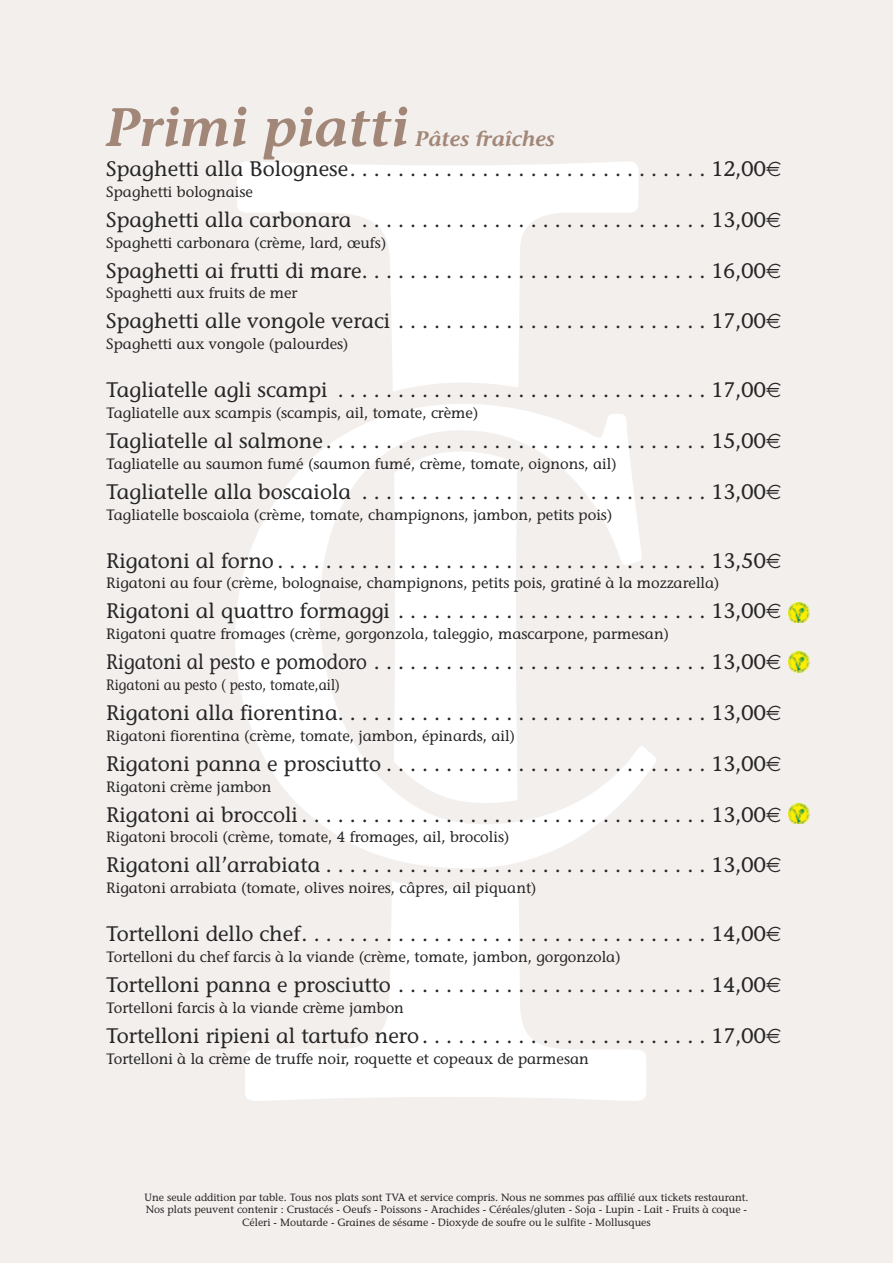
<style>
.page{position:relative;width:893px;height:1263px;background:#f3efed}
.page>*{position:absolute;margin:0;border:0;box-sizing:border-box;transform-origin:0 0}
.t1{font:italic 600 54px "Stone Informal";color:#a28778}
.t2{font:21px "Stone Informal";color:#272627}
.t3{font:21px "Stone Informal";color:#272627;scale:.9 1}
.t4{font:italic 600 21px "Stone Informal";color:#a28778}
.t5{font:15px "Stone Informal";color:#272627}
.t6{font:15px "Stone Informal";color:#272627;scale:.9 1}
.t7{font:10.5px/12.6px "Stone Informal";color:#272627;text-align:center}
</style>
<div class="page">
<svg style="left:237px;top:162px;width:401px;height:229px"></svg>
<svg style="left:245px;top:881px;width:401px;height:220px"></svg>
<svg style="left:235px;top:404px;width:421px;height:464px;fill:#fdfcfc"></svg>
<img style="left:788px;top:602px;width:21px;height:21px">
<img style="left:788px;top:651px;width:21px;height:21px">
<img style="left:788px;top:803px;width:21px;height:21px">
<h1 class="t1" style="left:106px;top:106px;width:304px">Primi piatti</h1>
<p class="t4" style="left:415px;top:131px;width:141px">Pâtes fraîches</p>
<p class="t2" style="left:106px;top:156px;width:661px">Spaghetti alla Bolognese. . . . . . . . . . . . . . . . . . . . . . . . . . . . . . 12,00</p>
<p class="t5" style="left:106px;top:183px;width:148px">Spaghetti bolognaise</p>
<p class="t2" style="left:106px;top:207px;width:661px">Spaghetti alla carbonara . . . . . . . . . . . . . . . . . . . . . . . . . . . . . 13,00</p>
<p class="t5" style="left:106px;top:234px;width:281px">Spaghetti carbonara (crème, lard, œufs)</p>
<p class="t2" style="left:106px;top:258px;width:661px">Spaghetti ai frutti di mare. . . . . . . . . . . . . . . . . . . . . . . . . . . . . 16,00</p>
<p class="t5" style="left:106px;top:284px;width:193px">Spaghetti aux fruits de mer</p>
<p class="t2" style="left:106px;top:309px;width:661px">Spaghetti alle vongole veraci . . . . . . . . . . . . . . . . . . . . . . . . . . 17,00</p>
<p class="t5" style="left:106px;top:335px;width:244px">Spaghetti aux vongole (palourdes)</p>
<p class="t2" style="left:106px;top:378px;width:661px">Tagliatelle agli scampi . . . . . . . . . . . . . . . . . . . . . . . . . . . . . . . 17,00</p>
<p class="t5" style="left:106px;top:404px;width:374px">Tagliatelle aux scampis (scampis, ail, tomate, crème)</p>
<p class="t2" style="left:106px;top:428px;width:661px">Tagliatelle al salmone . . . . . . . . . . . . . . . . . . . . . . . . . . . . . . . . 15,00</p>
<p class="t5" style="left:106px;top:455px;width:512px">Tagliatelle au saumon fumé (saumon fumé, crème, tomate, oignons, ail)</p>
<p class="t2" style="left:106px;top:479px;width:661px">Tagliatelle alla boscaiola . . . . . . . . . . . . . . . . . . . . . . . . . . . . . 13,00</p>
<p class="t5" style="left:106px;top:506px;width:507px">Tagliatelle boscaiola (crème, tomate, champignons, jambon, petits pois)</p>
<p class="t2" style="left:106px;top:548px;width:661px">Rigatoni al forno . . . . . . . . . . . . . . . . . . . . . . . . . . . . . . . . . . . . 13,50</p>
<p class="t5" style="left:106px;top:574px;width:615px">Rigatoni au four (crème, bolognaise, champignons, petits pois, gratiné à la mozzarella)</p>
<p class="t2" style="left:106px;top:599px;width:661px">Rigatoni al quattro formaggi . . . . . . . . . . . . . . . . . . . . . . . . . . 13,00</p>
<p class="t5" style="left:106px;top:625px;width:564px">Rigatoni quatre fromages (crème, gorgonzola, taleggio, mascarpone, parmesan)</p>
<p class="t3" style="left:106px;top:650px;width:734px">Rigatoni al pesto e pomodoro . . . . . . . . . . . . . . . . . . . . . . . . . . . . 13,00</p>
<p class="t6" style="left:106px;top:676px;width:261px">Rigatoni au pesto ( pesto, tomate,ail)</p>
<p class="t2" style="left:106px;top:700px;width:661px">Rigatoni alla fiorentina. . . . . . . . . . . . . . . . . . . . . . . . . . . . . . . 13,00</p>
<p class="t5" style="left:106px;top:727px;width:410px">Rigatoni fiorentina (crème, tomate, jambon, épinards, ail)</p>
<p class="t2" style="left:106px;top:751px;width:661px">Rigatoni panna e prosciutto . . . . . . . . . . . . . . . . . . . . . . . . . . . 13,00</p>
<p class="t5" style="left:106px;top:778px;width:167px">Rigatoni crème jambon</p>
<p class="t2" style="left:106px;top:802px;width:661px">Rigatoni ai broccoli . . . . . . . . . . . . . . . . . . . . . . . . . . . . . . . . . . 13,00</p>
<p class="t5" style="left:106px;top:828px;width:405px">Rigatoni brocoli (crème, tomate, 4 fromages, ail, brocolis)</p>
<p class="t2" style="left:106px;top:853px;width:661px">Rigatoni all’arrabiata . . . . . . . . . . . . . . . . . . . . . . . . . . . . . . . . 13,00</p>
<p class="t5" style="left:106px;top:879px;width:432px">Rigatoni arrabiata (tomate, olives noires, câpres, ail piquant)</p>
<p class="t2" style="left:106px;top:922px;width:661px">Tortelloni dello chef. . . . . . . . . . . . . . . . . . . . . . . . . . . . . . . . . . 14,00</p>
<p class="t5" style="left:106px;top:948px;width:516px">Tortelloni du chef farcis à la viande (crème, tomate, jambon, gorgonzola)</p>
<p class="t2" style="left:106px;top:972px;width:661px">Tortelloni panna e prosciutto . . . . . . . . . . . . . . . . . . . . . . . . . . 14,00</p>
<p class="t5" style="left:106px;top:999px;width:299px">Tortelloni farcis à la viande crème jambon</p>
<p class="t2" style="left:106px;top:1023px;width:661px">Tortelloni ripieni al tartufo nero . . . . . . . . . . . . . . . . . . . . . . . . 17,00</p>
<p class="t5" style="left:106px;top:1049px;width:484px">Tortelloni à la crème de truffe noir, roquette et copeaux de parmesan</p>
<p class="t7" style="left:144px;top:1191px;width:606px">Une seule addition par table. Tous nos plats sont TVA et service compris. Nous ne sommes pas affilié aux tickets restaurant.<br>Nos plats peuvent contenir : Crustacés - Oeufs - Poissons - Arachides - Céréales/gluten - Soja - Lupin - Lait - Fruits à coque -<br>Céleri - Moutarde - Graines de sésame - Dioxyde de soufre ou le sulfite - Mollusques</p>
</div>
